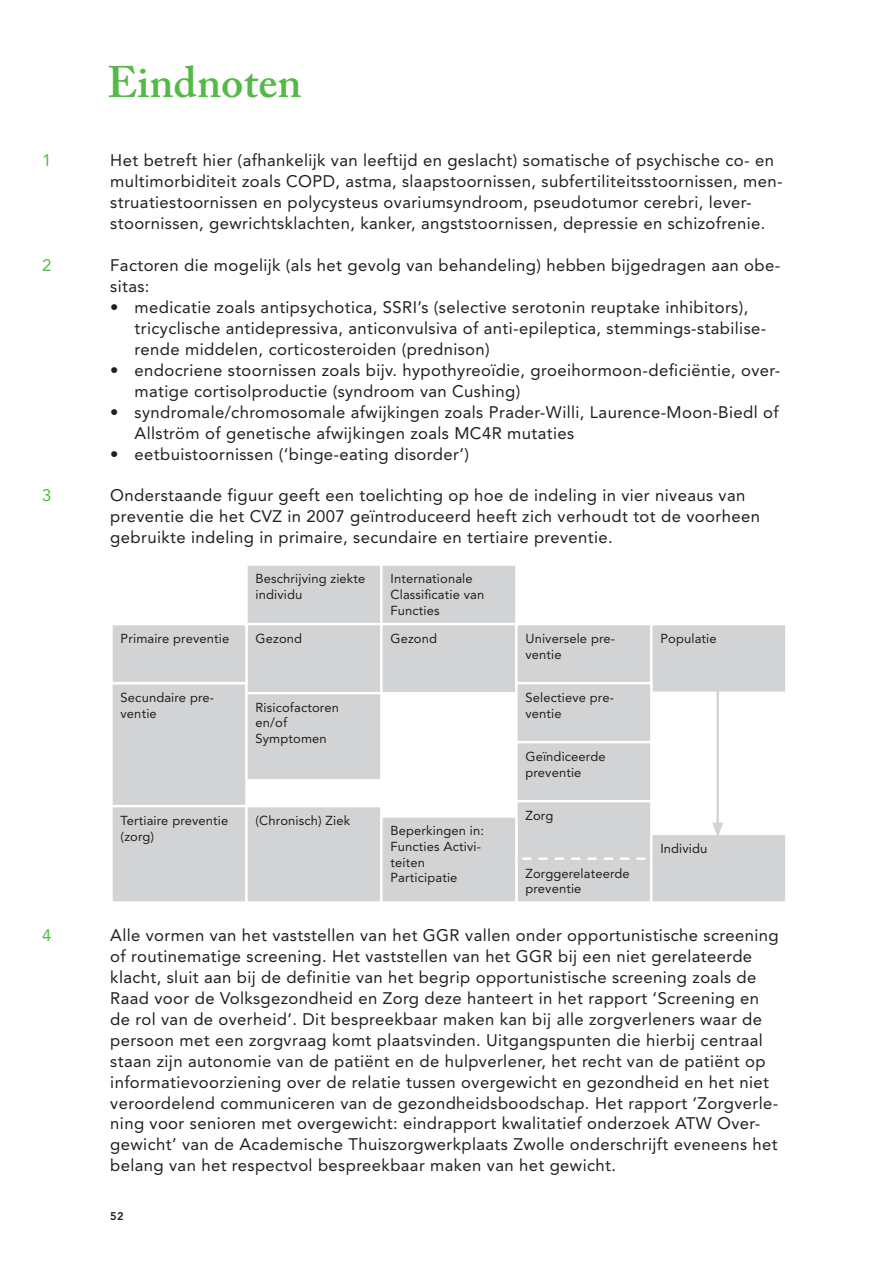
<style>
.page{position:relative;width:893px;height:1263px;background:#fff}
.page>*{position:absolute;margin:0;border:0;box-sizing:border-box;transform-origin:0 0}
.t1{font:600 43.95px "Adobe Caslon Pro";letter-spacing:.005em;color:#54b948}
.t2{font:16.65px/21px "Avenir LT Std";letter-spacing:.025em;color:#231f20}
.t3{font:16.65px "Avenir LT Std";color:#54b948}
.t4{font:12.9px/15.6px "Avenir LT Std";letter-spacing:.01em;color:#231f20}
.t5{font:800 11.1px "Avenir LT Std";color:#231f20}
</style>
<div class="page">
<div style="left:111px;top:683px;width:135px;height:123px;background:#d1d3d4"></div>
<div style="left:110px;top:682px;width:138px;height:125px;border:2px solid #fff"></div>
<div style="left:246px;top:693px;width:135px;height:87px;background:#d1d3d4"></div>
<div style="left:245px;top:691px;width:138px;height:91px;border:2px solid #fff"></div>
<div style="left:111px;top:806px;width:135px;height:97px;background:#d1d3d4"></div>
<div style="left:110px;top:805px;width:138px;height:99px;border:2px solid #fff"></div>
<div style="left:246px;top:806px;width:135px;height:97px;background:#d1d3d4"></div>
<div style="left:245px;top:805px;width:138px;height:99px;border:2px solid #fff"></div>
<div style="left:246px;top:565px;width:135px;height:59px;background:#d1d3d4"></div>
<div style="left:245px;top:563px;width:138px;height:62px;border:2px solid #fff"></div>
<div style="left:381px;top:565px;width:135px;height:59px;background:#d1d3d4"></div>
<div style="left:380px;top:563px;width:137px;height:62px;border:2px solid #fff"></div>
<div style="left:246px;top:624px;width:135px;height:69px;background:#d1d3d4"></div>
<div style="left:245px;top:623px;width:138px;height:71px;border:2px solid #fff"></div>
<div style="left:381px;top:624px;width:135px;height:69px;background:#d1d3d4"></div>
<div style="left:380px;top:623px;width:137px;height:71px;border:2px solid #fff"></div>
<div style="left:516px;top:624px;width:135px;height:59px;background:#d1d3d4"></div>
<div style="left:515px;top:623px;width:137px;height:61px;border:2px solid #fff"></div>
<div style="left:111px;top:624px;width:135px;height:59px;background:#d1d3d4"></div>
<div style="left:110px;top:623px;width:138px;height:61px;border:2px solid #fff"></div>
<div style="left:651px;top:624px;width:135px;height:69px;background:#d1d3d4"></div>
<div style="left:650px;top:623px;width:137px;height:71px;border:2px solid #fff"></div>
<div style="left:516px;top:683px;width:135px;height:59px;background:#d1d3d4"></div>
<div style="left:515px;top:682px;width:137px;height:61px;border:2px solid #fff"></div>
<div style="left:516px;top:742px;width:135px;height:59px;background:#d1d3d4"></div>
<div style="left:515px;top:741px;width:137px;height:61px;border:2px solid #fff"></div>
<div style="left:516px;top:801px;width:135px;height:59px;background:#d1d3d4"></div>
<div style="left:515px;top:800px;width:137px;height:61px;border:2px solid #fff"></div>
<div style="left:516px;top:859px;width:135px;height:44px;background:#d1d3d4"></div>
<div style="left:515px;top:857px;width:137px;height:47px;border:2px solid #fff"></div>
<svg style="left:517px;top:857px;width:133px;height:4px"></svg>
<div style="left:381px;top:817px;width:135px;height:86px;background:#d1d3d4"></div>
<div style="left:380px;top:815px;width:137px;height:89px;border:2px solid #fff"></div>
<div style="left:651px;top:834px;width:135px;height:69px;background:#d1d3d4"></div>
<div style="left:650px;top:833px;width:137px;height:71px;border:2px solid #fff"></div>
<hr style="left:716px;top:658px;width:3px;height:169px;background:#d1d3d4">
<svg style="left:712px;top:823px;width:11px;height:13px"></svg>
<h1 class="t1" style="left:107px;top:63px;width:196px">Eindnoten</h1>
<p class="t3" style="left:42px;top:154px;width:11px">1</p>
<p class="t2" style="left:110px;top:151px;width:674px">Het betreft hier (afhankelijk van leeftijd en geslacht) somatische of psychische co- en multimorbiditeit zoals COPD, astma, slaapstoornissen, subfertiliteitsstoornissen, men&shy;struatiestoornissen en polycysteus ovariumsyndroom, pseudotumor cerebri, lever&shy;stoornissen, gewrichtsklachten, kanker, angststoornissen, depressie en schizofrenie.</p>
<p class="t3" style="left:42px;top:258px;width:11px">2</p>
<p class="t2" style="left:110px;top:256px;width:671px">Factoren die mogelijk (als het gevolg van behandeling) hebben bijgedragen aan obe&shy;sitas:</p>
<p class="t2" style="left:135px;top:298px;width:633px;text-indent:-24px">• medicatie zoals antipsychotica, SSRI’s (selective serotonin reuptake inhibitors), tricyclische antidepressiva, anticonvulsiva of anti-epileptica, stemmings-stabilise&shy;rende middelen, corticosteroiden (prednison)</p>
<p class="t2" style="left:135px;top:361px;width:647px;text-indent:-24px">• endocriene stoornissen zoals bijv. hypothyreoïdie, groeihormoon-deficiëntie, over&shy;matige cortisolproductie (syndroom van Cushing)</p>
<p class="t2" style="left:135px;top:402px;width:646px;text-indent:-24px">• syndromale/chromosomale afwijkingen zoals Prader-Willi, Laurence-Moon-Biedl of<br>Allström of genetische afwijkingen zoals MC4R mutaties</p>
<p class="t2" style="left:110px;top:444px;width:360px">• eetbuistoornissen (‘binge-eating disorder’)</p>
<p class="t3" style="left:42px;top:489px;width:11px">3</p>
<p class="t2" style="left:110px;top:486px;width:651px">Onderstaande figuur geeft een toelichting op hoe de indeling in vier niveaus van preventie die het CVZ in 2007 geïntroduceerd heeft zich verhoudt tot de voorheen gebruikte indeling in primaire, secundaire en tertiaire preventie.</p>
<p class="t4" style="left:256px;top:572px;width:111px">Beschrijving ziekte individu</p>
<p class="t4" style="left:390px;top:572px;width:95px">Internationale<br>Classificatie van<br>Functies</p>
<p class="t4" style="left:256px;top:632px;width:48px">Gezond</p>
<p class="t4" style="left:390px;top:632px;width:48px">Gezond</p>
<p class="t4" style="left:525px;top:632px;width:91px">Universele pre&shy;ventie</p>
<p class="t4" style="left:121px;top:632px;width:110px">Primaire preventie</p>
<p class="t4" style="left:660px;top:632px;width:58px">Populatie</p>
<p class="t4" style="left:121px;top:690px;width:95px">Secundaire pre&shy;ventie</p>
<p class="t4" style="left:256px;top:700px;width:85px">Risicofactoren en/of<br>Symptomen</p>
<p class="t4" style="left:121px;top:813px;width:109px">Tertiaire preventie (zorg)</p>
<p class="t4" style="left:256px;top:813px;width:96px">(Chronisch) Ziek</p>
<p class="t4" style="left:390px;top:824px;width:95px">Beperkingen in:<br>Functies Activi&shy;teiten<br>Participatie</p>
<p class="t4" style="left:525px;top:691px;width:90px">Selectieve pre&shy;ventie</p>
<p class="t4" style="left:525px;top:750px;width:82px">Geïndiceerde preventie</p>
<p class="t4" style="left:525px;top:809px;width:29px">Zorg</p>
<p class="t4" style="left:525px;top:866px;width:106px">Zorggerelateerde preventie</p>
<p class="t4" style="left:660px;top:841px;width:49px">Individu</p>
<p class="t3" style="left:42px;top:928px;width:11px">4</p>
<p class="t2" style="left:110px;top:926px;width:670px">Alle vormen van het vaststellen van het GGR vallen onder opportunistische screening of routinematige screening. Het vaststellen van het GGR bij een niet gerelateerde klacht, sluit aan bij de definitie van het begrip opportunistische screening zoals de Raad voor de Volksgezondheid en Zorg deze hanteert in het rapport ‘Screening en de rol van de overheid’. Dit bespreekbaar maken kan bij alle zorgverleners waar de persoon met een zorgvraag komt plaatsvinden. Uitgangspunten die hierbij centraal staan zijn autonomie van de patiënt en de hulpverlener, het recht van de patiënt op informatievoorziening over de relatie tussen overgewicht en gezondheid en het niet veroordelend communiceren van de gezondheidsboodschap. Het rapport ‘Zorgverle&shy;ning voor senioren met overgewicht: eindrapport kwalitatief onderzoek ATW Over&shy;gewicht’ van de Academische Thuiszorgwerkplaats Zwolle onderschrijft eveneens het belang van het respectvol bespreekbaar maken van het gewicht.</p>
<p class="t5" style="left:110px;top:1212px;width:15px">52</p>
</div>
